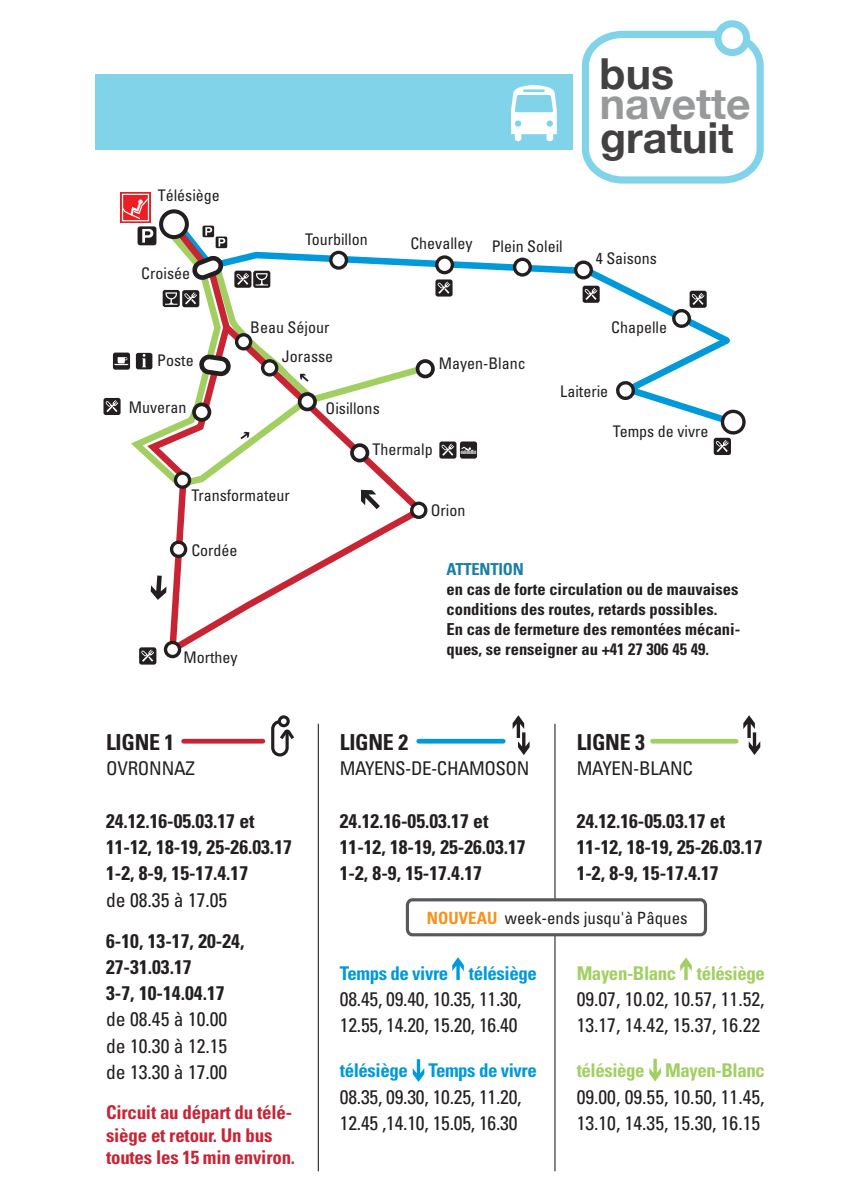
<style>
.page{position:relative;width:842px;height:1191px;background:#fff}
.page>*{position:absolute;margin:0;border:0;box-sizing:border-box;transform-origin:0 0}
.t1{font:700 42.7px/63.9px "Helvetica Neue";color:#424041}
.t2{font:700 42.7px "Helvetica Neue";color:#98999a}
.t3{font:700 condensed 22.1px "Univers";letter-spacing:-.01em;color:#231f20}
.t4{font:condensed 19.7px/26.2px "Univers";color:#231f20}
.t5{font:700 condensed 19.7px/26.2px "Univers";color:#231f20}
.t6{font:700 condensed 18.9px/22.7px "Univers";letter-spacing:-.01em;color:#c82434}
.t7{font:700 condensed 18.9px "Univers";letter-spacing:-.025em;color:#0099da}
.t8{font:700 condensed 18.9px "Univers";letter-spacing:-.025em;color:#a2cf62}
.t9{font:condensed 18.9px "Univers";letter-spacing:-.02em;color:#231f20}
.t10{font:condensed 16.9px "Univers";color:#231f20}
.t11{font:700 condensed 16.5px/19.8px "Univers";color:#231f20}
.t12{font:700 condensed 16.5px "Univers";letter-spacing:-.01em;color:#1980a3}
.t13{font:condensed 16px "Univers";color:#231f20}
.s1{font-weight:700;color:#f7931d}
</style>
<div class="page">
<hr style="left:554px;top:723px;width:1px;height:448px;background:#231f20">
<div style="left:96px;top:75px;width:477px;height:75px;background:#81d3e9"></div>
<svg style="left:581px;top:28px;width:183px;height:156px"></svg>
<svg style="left:718px;top:24px;width:29px;height:29px"></svg>
<div style="left:714px;top:20px;width:36px;height:36px;border:7px solid #81d3e9;border-radius:50%"></div>
<svg style="left:511px;top:85px;width:46px;height:56px"></svg>
<svg style="left:120px;top:193px;width:31px;height:30px"></svg>
<div style="left:122px;top:194px;width:27px;height:27px;background:#ee1d23;border:1px solid #fff"></div>
<svg style="left:121px;top:197px;width:29px;height:23px"></svg>
<svg style="left:141px;top:352px;width:287px;height:309px"></svg>
<svg style="left:172px;top:542px;width:14px;height:14px"></svg>
<div style="left:170px;top:540px;width:17px;height:18px;border:3px solid #231f20;border-radius:50%"></div>
<svg style="left:175px;top:473px;width:15px;height:14px"></svg>
<div style="left:174px;top:471px;width:17px;height:18px;border:3px solid #231f20;border-radius:50%"></div>
<div style="left:165px;top:642px;width:15px;height:14px;background:#fff;border-radius:50%"></div>
<div style="left:164px;top:641px;width:17px;height:17px;border:3px solid #231f20;border-radius:50%"></div>
<svg style="left:412px;top:503px;width:14px;height:14px"></svg>
<div style="left:410px;top:501px;width:17px;height:18px;border:3px solid #231f20;border-radius:50%"></div>
<div style="left:352px;top:445px;width:15px;height:15px;background:#fff;border-radius:50%"></div>
<div style="left:350px;top:443px;width:19px;height:19px;border:4px solid #231f20;border-radius:50%"></div>
<div style="left:113px;top:352px;width:17px;height:18px;background:#231f20;border-radius:2px"></div>
<svg style="left:114px;top:357px;width:14px;height:8px"></svg>
<div style="left:163px;top:290px;width:17px;height:17px;background:#231f20;border-radius:2px"></div>
<div style="left:138px;top:226px;width:18px;height:19px;background:#231f20;border-radius:3px"></div>
<div style="left:103px;top:398px;width:18px;height:17px;background:#231f20;border-radius:2px"></div>
<svg style="left:106px;top:400px;width:12px;height:12px"></svg>
<div style="left:139px;top:647px;width:17px;height:17px;background:#231f20;border-radius:2px"></div>
<svg style="left:141px;top:649px;width:13px;height:13px"></svg>
<div style="left:439px;top:441px;width:17px;height:17px;background:#231f20;border-radius:2px"></div>
<div style="left:460px;top:441px;width:17px;height:17px;background:#231f20;border-radius:2px"></div>
<svg style="left:361px;top:490px;width:19px;height:19px"></svg>
<svg style="left:722px;top:411px;width:22px;height:22px"></svg>
<div style="left:721px;top:410px;width:25px;height:24px;border:3px solid #231f20;border-radius:50%"></div>
<div style="left:159px;top:209px;width:30px;height:30px;border:4px solid #231f20;border-radius:50%"></div>
<div style="left:136px;top:353px;width:16px;height:16px;background:#231f20;border-radius:2px"></div>
<svg style="left:142px;top:354px;width:4px;height:13px"></svg>
<svg style="left:151px;top:575px;width:16px;height:25px"></svg>
<svg style="left:142px;top:229px;width:11px;height:14px"></svg>
<svg style="left:164px;top:209px;width:576px;height:247px"></svg>
<hr style="left:419px;top:739px;width:84px;height:4px;background:#0099da">
<hr style="left:184px;top:739px;width:79px;height:4px;background:#c82434">
<svg style="left:513px;top:715px;width:17px;height:40px"></svg>
<hr style="left:652px;top:739px;width:84px;height:4px;background:#a2cf62">
<svg style="left:743px;top:715px;width:17px;height:40px"></svg>
<hr style="left:318px;top:723px;width:1px;height:448px;background:#231f20">
<svg style="left:271px;top:718px;width:23px;height:39px"></svg>
<div style="left:278px;top:715px;width:12px;height:12px;border:3px solid #231f20;border-radius:50%"></div>
<svg style="left:413px;top:1059px;width:11px;height:23px"></svg>
<svg style="left:452px;top:957px;width:12px;height:23px"></svg>
<svg style="left:649px;top:1058px;width:12px;height:23px"></svg>
<svg style="left:680px;top:957px;width:12px;height:23px"></svg>
<svg style="left:405px;top:896px;width:303px;height:42px"></svg>
<p class="t13" style="left:158px;top:185px;width:64px">Télésiège</p>
<p class="t13" style="left:141px;top:263px;width:50px">Croisée</p>
<p class="t13" style="left:157px;top:350px;width:38px">Poste</p>
<p class="t13" style="left:129px;top:397px;width:59px">Muveran</p>
<p class="t13" style="left:305px;top:229px;width:64px">Tourbillon</p>
<p class="t13" style="left:250px;top:317px;width:81px">Beau Séjour</p>
<p class="t13" style="left:282px;top:346px;width:53px">Jorasse</p>
<p class="t13" style="left:326px;top:398px;width:56px">Oisillons</p>
<p class="t13" style="left:410px;top:236px;width:154px">Chevalley Plein Soleil</p>
<p class="t13" style="left:439px;top:353px;width:89px">Mayen-Blanc</p>
<h1 class="t1" style="left:600px;top:43px;width:135px">bus gratuit</h1>
<h1 class="t2" style="left:600px;top:70px;width:153px">navette</h1>
<p class="t13" style="left:596px;top:248px;width:63px">4 Saisons</p>
<p class="t13" style="left:611px;top:317px;width:57px">Chapelle</p>
<p class="t13" style="left:560px;top:381px;width:49px">Laiterie</p>
<p class="t13" style="left:613px;top:421px;width:97px">Temps de vivre</p>
<p class="t13" style="left:372px;top:439px;width:62px">Thermalp</p>
<p class="t13" style="left:192px;top:485px;width:100px">Transformateur</p>
<p class="t13" style="left:191px;top:540px;width:48px">Cordée</p>
<p class="t13" style="left:183px;top:647px;width:56px">Morthey</p>
<p class="t3" style="left:106px;top:728px;width:70px">LIGNE 1</p>
<p class="t9" style="left:106px;top:756px;width:90px">OVRONNAZ</p>
<p class="t5" style="left:106px;top:807px;width:187px">24.12.16-05.03.17 et<br>11-12, 18-19, 25-26.03.17<br>1-2, 8-9, 15-17.4.17</p>
<p class="t4" style="left:106px;top:886px;width:123px">de 08.35 à 17.05</p>
<p class="t5" style="left:106px;top:927px;width:140px">6-10, 13-17, 20-24,<br>27-31.03.17<br>3-7, 10-14.04.17</p>
<p class="t4" style="left:106px;top:1006px;width:123px;text-align:justify">de 08.45 à 10.00 de 10.30 à 12.15 de 13.30 à 17.00</p>
<p class="t6" style="left:106px;top:1100px;width:191px">Circuit au départ du télé&shy;siège et retour. Un bus toutes les 15 min environ.</p>
<p class="t13" style="left:431px;top:500px;width:36px">Orion</p>
<p class="t12" style="left:446px;top:559px;width:79px">ATTENTION</p>
<p class="t11" style="left:446px;top:579px;width:295px">en cas de forte circulation ou de mauvaises conditions des routes, retards possibles.<br>En cas de fermeture des remontées mécani&shy;ques, se renseigner au +41 27 306 45 49.</p>
<p class="t3" style="left:340px;top:728px;width:70px">LIGNE 2</p>
<p class="t9" style="left:340px;top:756px;width:191px">MAYENS-DE-CHAMOSON</p>
<p class="t5" style="left:340px;top:807px;width:187px">24.12.16-05.03.17 et<br>11-12, 18-19, 25-26.03.17<br>1-2, 8-9, 15-17.4.17</p>
<p class="t3" style="left:577px;top:728px;width:70px">LIGNE 3</p>
<p class="t9" style="left:577px;top:756px;width:118px">MAYEN-BLANC</p>
<p class="t5" style="left:577px;top:807px;width:187px">24.12.16-05.03.17 et<br>11-12, 18-19, 25-26.03.17<br>1-2, 8-9, 15-17.4.17</p>
<p class="t10" style="left:427px;top:907px;width:262px"><span class="s1">NOUVEAU</span> week-ends jusqu'à Pâques</p>
<p class="t7" style="left:340px;top:961px;width:199px">Temps de vivre télésiège</p>
<p class="t4" style="left:340px;top:985px;width:183px">08.45, 09.40, 10.35, 11.30,<br>12.55, 14.20, 15.20, 16.40</p>
<p class="t7" style="left:340px;top:1059px;width:199px">télésiège Temps de vivre</p>
<p class="t4" style="left:340px;top:1083px;width:183px">08.35, 09.30, 10.25, 11.20,<br>12.45 ,14.10, 15.05, 16.30</p>
<p class="t8" style="left:577px;top:961px;width:190px">Mayen-Blanc télésiège</p>
<p class="t4" style="left:577px;top:985px;width:189px">09.07, 10.02, 10.57, 11.52,<br>13.17, 14.42, 15.37, 16.22</p>
<p class="t8" style="left:577px;top:1059px;width:190px">télésiège Mayen-Blanc</p>
<p class="t4" style="left:577px;top:1083px;width:189px">09.00, 09.55, 10.50, 11.45,<br>13.10, 14.35, 15.30, 16.15</p>
</div>
